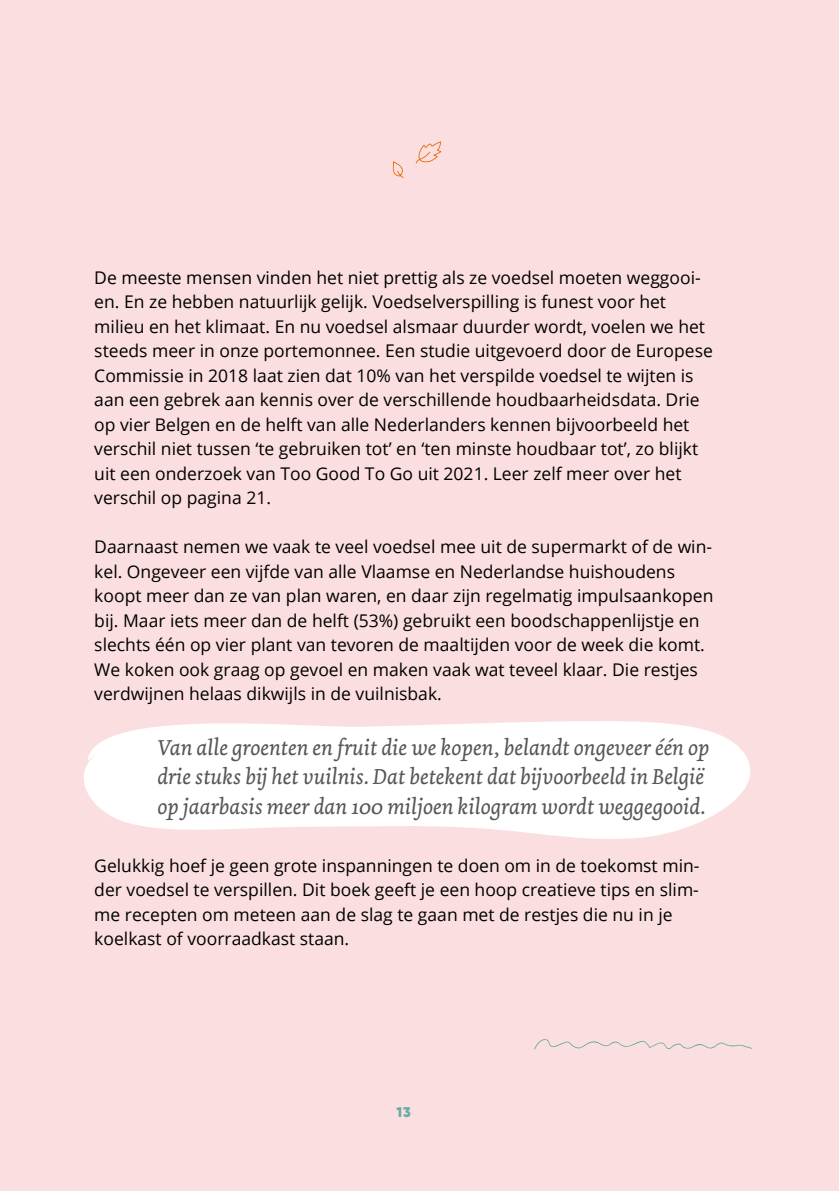
<style>
.page{position:relative;width:839px;height:1191px;background:#fff}
.page>*{position:absolute;margin:0;border:0;box-sizing:border-box;transform-origin:0 0}
.t1{font:italic 22.75px/29.8px "Dolly Pro";color:#575756}
.t2{font:17.5px/24.5px "Open Sans";color:#000}
.t3{font:900 14px "Gilroy";color:#68aba1}
</style>
<div class="page">
<div style="left:0;top:0;width:838px;height:1191px;background:#fbdfe0"></div>
<svg style="left:534px;top:1039px;width:218px;height:10px"></svg>
<svg style="left:84px;top:721px;width:666px;height:118px;background:#fefafa"></svg>
<svg style="left:392px;top:161px;width:12px;height:17px"></svg>
<svg style="left:415px;top:141px;width:26px;height:23px"></svg>
<p class="t2" style="left:94px;top:264px;width:620px">De meeste mensen vinden het niet prettig als ze voedsel moeten weggooi&shy;en. En ze hebben natuurlijk gelijk. Voedselverspilling is funest voor het milieu en het klimaat. En nu voedsel alsmaar duurder wordt, voelen we het steeds meer in onze portemonnee. Een studie uitgevoerd door de Europese Commissie in 2018 laat zien dat 10% van het verspilde voedsel te wijten is aan een gebrek aan kennis over de verschillende houdbaarheidsdata. Drie op vier Belgen en de helft van alle Nederlanders kennen bijvoorbeeld het verschil niet tussen ‘te gebruiken tot’ en ‘ten minste houdbaar tot’, zo blijkt uit een onderzoek van Too Good To Go uit 2021. Leer zelf meer over het verschil op pagina 21.</p>
<p class="t2" style="left:94px;top:534px;width:620px">Daarnaast nemen we vaak te veel voedsel mee uit de supermarkt of de win&shy;kel. Ongeveer een vijfde van alle Vlaamse en Nederlandse huishoudens koopt meer dan ze van plan waren, en daar zijn regelmatig impulsaankopen bij. Maar iets meer dan de helft (53%) gebruikt een boodschappenlijstje en slechts één op vier plant van tevoren de maaltijden voor de week die komt.<br>We koken ook graag op gevoel en maken vaak wat teveel klaar. Die restjes verdwijnen helaas dikwijls in de vuilnisbak.</p>
<h1 class="t1" style="left:157px;top:732px;width:553px">Van alle groenten en fruit die we kopen, belandt ongeveer één op drie stuks bij het vuilnis. Dat betekent dat bijvoorbeeld in België op jaarbasis meer dan 100 miljoen kilogram wordt weggegooid.</h1>
<p class="t2" style="left:94px;top:852px;width:606px">Gelukkig hoef je geen grote inspanningen te doen om in de toekomst min&shy;der voedsel te verspillen. Dit boek geeft je een hoop creatieve tips en slim&shy;me recepten om meteen aan de slag te gaan met de restjes die nu in je koelkast of voorraadkast staan.</p>
<p class="t3" style="left:396px;top:1103px;width:16px">13</p>
</div>
